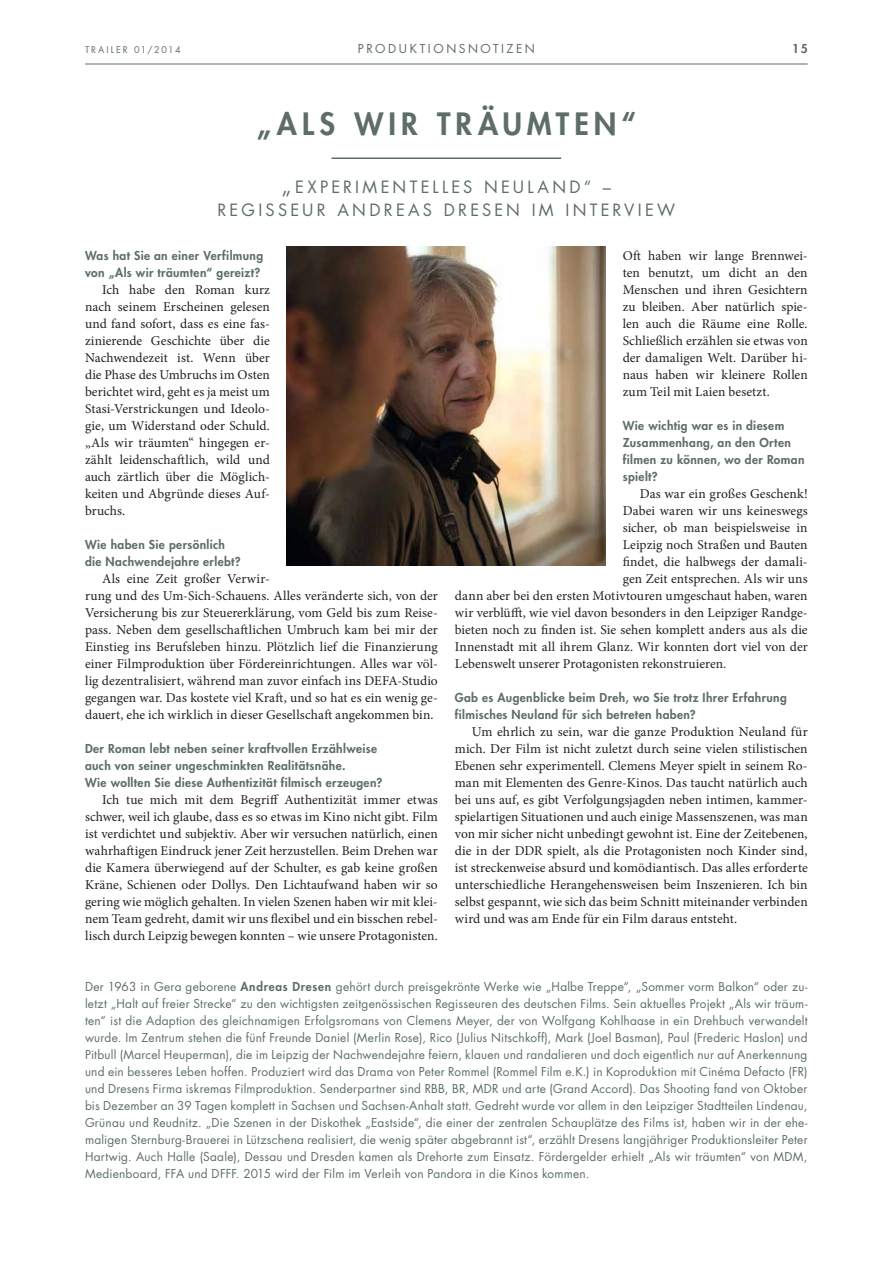
<style>
.page{position:relative;width:893px;height:1263px;background:#fff}
.page>*{position:absolute;margin:0;border:0;box-sizing:border-box;transform-origin:0 0}
.t1{font:800 30px "Futura Std";letter-spacing:.17em;color:#5e6e66}
.t2{font:16.5px/22.5px "Futura Std";letter-spacing:.195em;color:#5e6e66;text-align:center}
.t3{font:13.5px/17px "Minion Pro";color:#231f20;text-align:justify}
.t4{font:12px/17px "Futura Std";letter-spacing:.02em;color:#5e6e66;text-align:justify}
.t5{font:800 12px/17px "Futura Std";letter-spacing:.03em;color:#5e6e66}
.t6{font:12px "Futura Std";letter-spacing:.21em;color:#5e6e66}
.t7{font:9px "Futura Std";letter-spacing:.215em;color:#5e6e66}
.s1{font-size:21px}
.s2{font-weight:800}
</style>
<div class="page">
<hr style="left:332px;top:158px;width:229px;height:1px;background:#5e6e66">
<img style="left:287px;top:247px;width:319px;height:319px">
<hr style="left:85px;top:64px;width:723px;height:1px;background:#5e6e66">
<p class="t7" style="left:85px;top:45px;width:97px">TRAILER 01/2014</p>
<p class="t6" style="left:358px;top:43px;width:178px">PRODUKTIONSNOTIZEN</p>
<p class="t5" style="left:792px;top:41px;width:17px">15</p>
<h1 class="t1" style="left:257px;top:109px;width:381px">„ALS WIR TRÄUMTEN“</h1>
<p class="t2" style="left:217px;top:177px;width:459px"><span class="s1">„</span>EXPERIMENTELLES NEULAND“ –<br>REGISSEUR ANDREAS DRESEN IM INTERVIEW</p>
<p class="t5" style="left:85px;top:247px;width:180px">Was hat Sie an einer Verfilmung von „Als wir träumten“ gereizt?</p>
<p class="t3" style="left:85px;top:282px;width:186px;text-indent:17px">Ich habe den Roman kurz nach seinem Erscheinen gelesen und fand sofort, dass es eine fas&shy;zinierende Geschichte über die Nachwendezeit ist. Wenn über die Phase des Umbruchs im Osten berichtet wird, geht es ja meist um Stasi-Verstrickungen und Ideolo&shy;gie, um Widerstand oder Schuld. „Als wir träumten“ hingegen er&shy;zählt leidenschaftlich, wild und auch zärtlich über die Möglich&shy;keiten und Abgründe dieses Auf&shy;bruchs.</p>
<p class="t5" style="left:85px;top:536px;width:157px">Wie haben Sie persönlich die Nachwendejahre erlebt?</p>
<p class="t3" style="left:85px;top:571px;width:354px;text-align:left;text-indent:17px">Als eine Zeit großer Verwir-<br>rung und des Um-Sich-Schauens. Alles veränderte sich, von der Versicherung bis zur Steuererklärung, vom Geld bis zum Reise&shy;pass. Neben dem gesellschaftlichen Umbruch kam bei mir der Einstieg ins Berufsleben hinzu. Plötzlich lief die Finanzierung einer Filmproduktion über Fördereinrichtungen. Alles war völ&shy;lig dezentralisiert, während man zuvor einfach ins DEFA-Studio gegangen war. Das kostete viel Kraft, und so hat es ein wenig ge&shy;dauert, ehe ich wirklich in dieser Gesellschaft angekommen bin.</p>
<p class="t5" style="left:85px;top:740px;width:299px">Der Roman lebt neben seiner kraftvollen Erzählweise auch von seiner ungeschminkten Realitätsnähe.<br>Wie wollten Sie diese Authentizität filmisch erzeugen?</p>
<p class="t3" style="left:85px;top:792px;width:354px;text-indent:17px">Ich tue mich mit dem Begriff Authentizität immer etwas schwer, weil ich glaube, dass es so etwas im Kino nicht gibt. Film ist verdichtet und subjektiv. Aber wir versuchen natürlich, einen wahrhaftigen Eindruck jener Zeit herzustellen. Beim Drehen war die Kamera überwiegend auf der Schulter, es gab keine großen Kräne, Schienen oder Dollys. Den Lichtaufwand haben wir so gering wie möglich gehalten. In vielen Szenen haben wir mit klei&shy;nem Team gedreht, damit wir uns flexibel und ein bisschen rebel&shy;lisch durch Leipzig bewegen konnten – wie unsere Protagonisten.</p>
<p class="t3" style="left:623px;top:248px;width:186px">Oft haben wir lange Brennwei&shy;ten benutzt, um dicht an den Menschen und ihren Gesichtern zu bleiben. Aber natürlich spie&shy;len auch die Räume eine Rolle.<br>Schließlich erzählen sie etwas von der damaligen Welt. Darüber hi&shy;naus haben wir kleinere Rollen zum Teil mit Laien besetzt.</p>
<p class="t5" style="left:623px;top:417px;width:183px">Wie wichtig war es in diesem<br>Zusammenhang, an den Orten filmen zu können, wo der Roman spielt?</p>
<p class="t3" style="left:640px;top:486px;width:169px">Das war ein großes Geschenk!</p>
<p class="t3" style="left:623px;top:503px;width:186px">Dabei waren wir uns keineswegs</p>
<p class="t3" style="left:623px;top:520px;width:186px">sicher, ob man beispielsweise in</p>
<p class="t3" style="left:623px;top:537px;width:186px">Leipzig noch Straßen und Bauten</p>
<p class="t3" style="left:623px;top:554px;width:186px">findet, die halbwegs der damali-</p>
<p class="t3" style="left:623px;top:571px;width:186px">gen Zeit entsprechen. Als wir uns</p>
<p class="t3" style="left:455px;top:588px;width:354px">dann aber bei den ersten Motivtouren umgeschaut haben, waren</p>
<p class="t3" style="left:455px;top:605px;width:354px">wir verblüfft, wie viel davon besonders in den Leipziger Randge-</p>
<p class="t3" style="left:455px;top:622px;width:354px">bieten noch zu finden ist. Sie sehen komplett anders aus als die</p>
<p class="t3" style="left:455px;top:639px;width:354px">Innenstadt mit all ihrem Glanz. Wir konnten dort viel von der</p>
<p class="t3" style="left:455px;top:656px;width:273px">Lebenswelt unserer Protagonisten rekonstruieren.</p>
<p class="t5" style="left:455px;top:689px;width:334px">Gab es Augenblicke beim Dreh, wo Sie trotz Ihrer Erfahrung filmisches Neuland für sich betreten haben?</p>
<p class="t3" style="left:455px;top:724px;width:354px;text-indent:17px">Um ehrlich zu sein, war die ganze Produktion Neuland für mich. Der Film ist nicht zuletzt durch seine vielen stilistischen Ebenen sehr experimentell. Clemens Meyer spielt in seinem Ro&shy;man mit Elementen des Genre-Kinos. Das taucht natürlich auch bei uns auf, es gibt Verfolgungsjagden neben intimen, kammer&shy;spielartigen Situationen und auch einige Massenszenen, was man von mir sicher nicht unbedingt gewohnt ist. Eine der Zeitebenen, die in der DDR spielt, als die Protagonisten noch Kinder sind, ist streckenweise absurd und komödiantisch. Das alles erforderte unterschiedliche Herangehensweisen beim Inszenieren. Ich bin selbst gespannt, wie sich das beim Schnitt miteinander verbinden wird und was am Ende für ein Film daraus entsteht.</p>
<p class="t4" style="left:85px;top:978px;width:724px">Der 1963 in Gera geborene <span class="s2">Andreas Dresen</span> gehört durch preisgekrönte Werke wie „Halbe Treppe“, „Sommer vorm Balkon“ oder zu&shy;letzt „Halt auf freier Strecke“ zu den wichtigsten zeitgenössischen Regisseuren des deutschen Films. Sein aktuelles Projekt „Als wir träum&shy;ten“ ist die Adaption des gleichnamigen Erfolgsromans von Clemens Meyer, der von Wolfgang Kohlhaase in ein Drehbuch verwandelt wurde. Im Zentrum stehen die fünf Freunde Daniel (Merlin Rose), Rico (Julius Nitschkoff), Mark (Joel Basman), Paul (Frederic Haslon) und Pitbull (Marcel Heuperman), die im Leipzig der Nachwendejahre feiern, klauen und randalieren und doch eigentlich nur auf Anerkennung und ein besseres Leben hoffen. Produziert wird das Drama von Peter Rommel (Rommel Film e.K.) in Koproduktion mit Cinéma Defacto (FR) und Dresens Firma iskremas Filmproduktion. Senderpartner sind RBB, BR, MDR und arte (Grand Accord). Das Shooting fand von Oktober bis Dezember an 39 Tagen komplett in Sachsen und Sachsen-Anhalt statt. Gedreht wurde vor allem in den Leipziger Stadtteilen Lindenau, Grünau und Reudnitz. „Die Szenen in der Diskothek „Eastside“, die einer der zentralen Schauplätze des Films ist, haben wir in der ehe&shy;maligen Sternburg-Brauerei in Lützschena realisiert, die wenig später abgebrannt ist“, erzählt Dresens langjähriger Produktionsleiter Peter Hartwig. Auch Halle (Saale), Dessau und Dresden kamen als Drehorte zum Einsatz. Fördergelder erhielt „Als wir träumten“ von MDM, Medienboard, FFA und DFFF. 2015 wird der Film im Verleih von Pandora in die Kinos kommen.</p>
</div>
